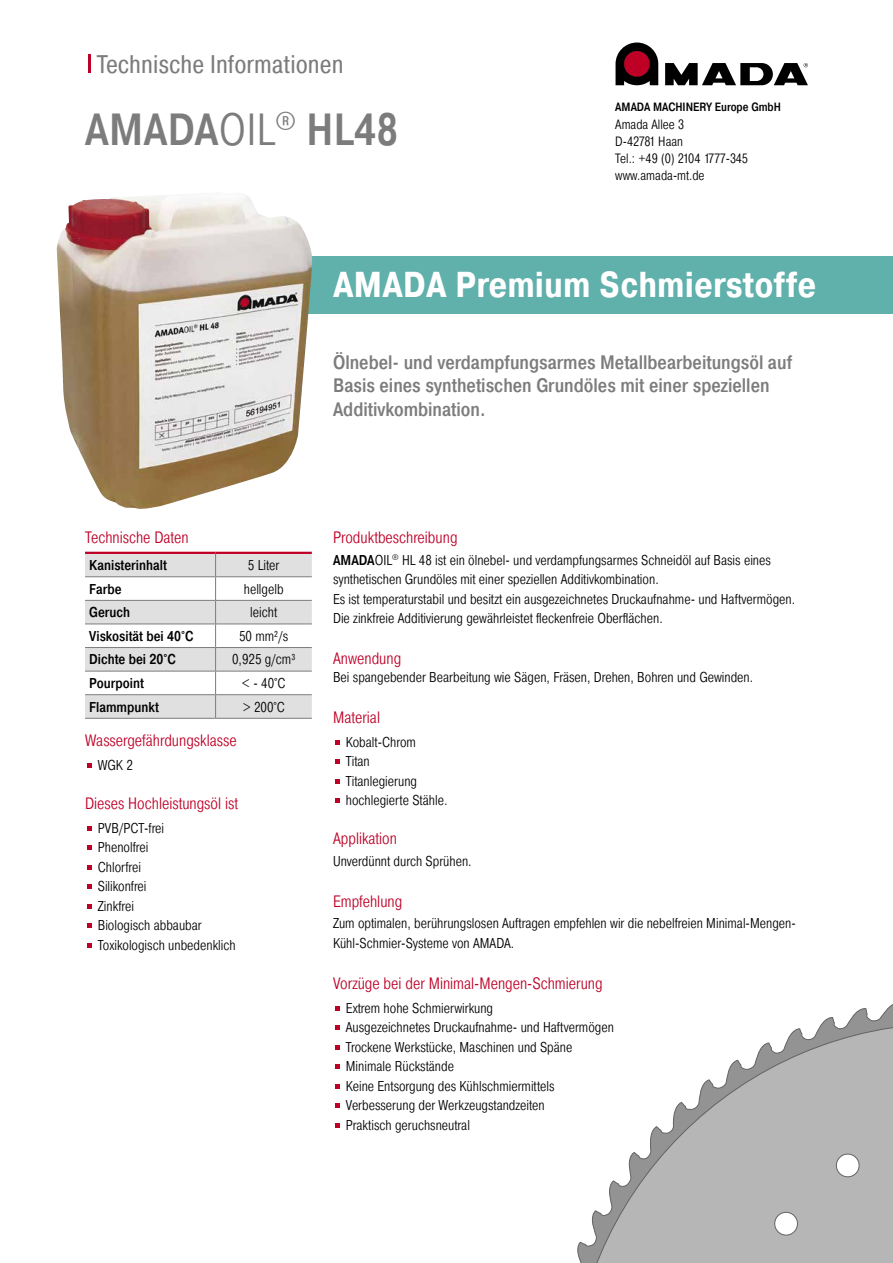
<style>
.page{position:relative;width:893px;height:1263px;background:#fff}
.page>*{position:absolute;margin:0;border:0;box-sizing:border-box;transform-origin:0 0}
.t1{font:500 45px "Pragmatica Cond";letter-spacing:.01em;color:#7c7c7c}
.t2{font:700 36px "Pragmatica Cond";color:#fff}
.t3{font:25.5px "Pragmatica Cond";color:#7c7c7c}
.t4{font:500 19.5px/23.4px "Pragmatica Cond";color:#7c7c7c}
.t5{font:300 16.5px "Pragmatica Cond";color:#be0027}
.t6{font:300 14.25px/19.5px "Pragmatica Cond";color:#000}
.t7{font:500 14.25px "Pragmatica Cond";color:#000}
.t8{font:300 13.5px/17.2px "Pragmatica Cond";color:#000}
.t9{font:500 12px "Pragmatica Cond";color:#000}
.s1{font-weight:300}
.s2{font-weight:500}
</style>
<div class="page">
<div style="left:285px;top:256px;width:608px;height:58px;background:#60b0ac"></div>
<svg style="left:822px;top:1004px;width:71px;height:19px"></svg>
<svg style="left:577px;top:1023px;width:316px;height:240px;fill:#b6b6b6"></svg>
<div style="left:775px;top:1212px;width:22px;height:23px;background:#fff;border-radius:50%"></div>
<div style="left:774px;top:1212px;width:24px;height:23px;border:1px solid #636363;border-radius:50%"></div>
<div style="left:836px;top:1154px;width:23px;height:23px;background:#fff;border-radius:50%"></div>
<div style="left:836px;top:1154px;width:23px;height:23px;border:1px solid #636363;border-radius:50%"></div>
<hr style="left:88px;top:54px;width:3px;height:19px;background:#be0027">
<svg style="left:87px;top:763px;width:4px;height:5px"></svg>
<svg style="left:87px;top:826px;width:4px;height:4px"></svg>
<svg style="left:87px;top:845px;width:4px;height:5px"></svg>
<svg style="left:87px;top:865px;width:4px;height:4px"></svg>
<svg style="left:87px;top:884px;width:4px;height:5px"></svg>
<svg style="left:87px;top:904px;width:4px;height:4px"></svg>
<svg style="left:87px;top:923px;width:4px;height:5px"></svg>
<svg style="left:87px;top:943px;width:4px;height:4px"></svg>
<hr style="left:85px;top:552px;width:131px;height:2px;background:#be0027">
<hr style="left:216px;top:552px;width:96px;height:2px;background:#be0027">
<svg style="left:85px;top:553px;width:227px;height:165px"></svg>
<hr style="left:85px;top:718px;width:131px;height:1px;background:#7c7c7c">
<hr style="left:216px;top:718px;width:96px;height:1px;background:#7c7c7c">
<hr style="left:85px;top:576px;width:131px;height:1px;background:#7c7c7c">
<hr style="left:216px;top:576px;width:96px;height:1px;background:#7c7c7c">
<hr style="left:85px;top:600px;width:131px;height:1px;background:#7c7c7c">
<hr style="left:216px;top:600px;width:96px;height:1px;background:#7c7c7c">
<svg style="left:335px;top:740px;width:5px;height:4px"></svg>
<svg style="left:335px;top:759px;width:5px;height:5px"></svg>
<svg style="left:335px;top:779px;width:5px;height:4px"></svg>
<svg style="left:335px;top:798px;width:5px;height:5px"></svg>
<svg style="left:335px;top:1006px;width:5px;height:5px"></svg>
<svg style="left:335px;top:1025px;width:5px;height:5px"></svg>
<svg style="left:335px;top:1045px;width:5px;height:5px"></svg>
<svg style="left:335px;top:1064px;width:5px;height:5px"></svg>
<svg style="left:335px;top:1084px;width:5px;height:5px"></svg>
<svg style="left:335px;top:1103px;width:5px;height:5px"></svg>
<svg style="left:335px;top:1123px;width:5px;height:5px"></svg>
<img style="left:57px;top:195px;width:256px;height:314px">
<svg style="left:615px;top:43px;width:43px;height:42px;background:#56202b"></svg>
<svg style="left:665px;top:63px;width:143px;height:22px"></svg>
<h3 class="t3" style="left:97px;top:48px;width:248px">Technische Informationen</h3>
<h1 class="t1" style="left:85px;top:103px;width:315px">AMADA<span class="s1">OIL</span><sup>®</sup> HL48</h1>
<p class="t9" style="left:615px;top:100px;width:167px">AMADA MACHINERY Europe GmbH</p>
<p class="t8" style="left:615px;top:116px;width:134px">Amada Allee 3<br>D-42781 Haan<br>Tel.: +49 (0) 2104 1777-345 www.amada-mt.de</p>
<h2 class="t2" style="left:333px;top:263px;width:485px">AMADA Premium Schmierstoffe</h2>
<h3 class="t4" style="left:333px;top:351px;width:460px">Ölnebel- und verdampfungsarmes Metallbearbeitungsöl auf<br>Basis eines synthetischen Grundöles mit einer speziellen<br>Additivkombination.</h3>
<p class="t5" style="left:85px;top:528px;width:105px">Technische Daten</p>
<p class="t7" style="left:89px;top:557px;width:79px">Kanisterinhalt</p>
<p class="t6" style="left:248px;top:555px;width:33px">5 Liter</p>
<p class="t7" style="left:89px;top:580px;width:34px">Farbe</p>
<p class="t6" style="left:244px;top:579px;width:41px">hellgelb</p>
<p class="t7" style="left:89px;top:604px;width:42px">Geruch</p>
<p class="t6" style="left:250px;top:603px;width:28px">leicht</p>
<p class="t7" style="left:89px;top:627px;width:106px">Viskosität bei 40°C</p>
<p class="t6" style="left:239px;top:626px;width:51px">50 mm²/s</p>
<p class="t7" style="left:89px;top:651px;width:88px">Dichte bei 20°C</p>
<p class="t6" style="left:232px;top:650px;width:65px">0,925 g/cm³</p>
<p class="t7" style="left:89px;top:675px;width:56px">Pourpoint</p>
<p class="t6" style="left:242px;top:673px;width:45px">&lt; - 40°C</p>
<p class="t7" style="left:89px;top:698px;width:71px">Flammpunkt</p>
<p class="t6" style="left:242px;top:697px;width:44px">&gt; 200°C</p>
<p class="t5" style="left:85px;top:731px;width:153px">Wassergefährdungsklasse</p>
<p class="t6" style="left:98px;top:755px;width:37px">WGK 2</p>
<p class="t5" style="left:85px;top:793px;width:154px">Dieses Hochleistungsöl ist</p>
<p class="t6" style="left:98px;top:818px;width:139px">PVB/PCT-frei<br>Phenolfrei<br>Chlorfrei<br>Silikonfrei<br>Zinkfrei<br>Biologisch abbaubar<br>Toxikologisch unbedenklich</p>
<p class="t5" style="left:333px;top:528px;width:126px">Produktbeschreibung</p>
<p class="t6" style="left:333px;top:550px;width:464px"><span class="s2">AMADA</span>OIL<sup>®</sup> HL 48 ist ein ölnebel- und verdampfungsarmes Schneidöl auf Basis eines synthetischen Grundöles mit einer speziellen Additivkombination.<br>Es ist temperaturstabil und besitzt ein ausgezeichnetes Druckaufnahme- und Haftvermögen.<br>Die zinkfreie Additivierung gewährleistet fleckenfreie Oberflächen.</p>
<p class="t5" style="left:333px;top:649px;width:70px">Anwendung</p>
<p class="t6" style="left:333px;top:667px;width:422px">Bei spangebender Bearbeitung wie Sägen, Fräsen, Drehen, Bohren und Gewinden.</p>
<p class="t5" style="left:333px;top:707px;width:48px">Material</p>
<p class="t6" style="left:346px;top:732px;width:103px">Kobalt-Chrom<br>Titan<br>Titanlegierung hochlegierte Stähle.</p>
<p class="t5" style="left:333px;top:829px;width:65px">Applikation</p>
<p class="t6" style="left:333px;top:851px;width:140px">Unverdünnt durch Sprühen.</p>
<p class="t5" style="left:333px;top:891px;width:71px">Empfehlung</p>
<p class="t6" style="left:333px;top:914px;width:464px">Zum optimalen, berührungslosen Auftragen empfehlen wir die nebelfreien Minimal-Mengen-<br>Kühl-Schmier-Systeme von AMADA.</p>
<p class="t5" style="left:333px;top:974px;width:271px">Vorzüge bei der Minimal-Mengen-Schmierung</p>
<p class="t6" style="left:346px;top:998px;width:270px">Extrem hohe Schmierwirkung<br>Ausgezeichnetes Druckaufnahme- und Haftvermögen Trockene Werkstücke, Maschinen und Späne Minimale Rückstände<br>Keine Entsorgung des Kühlschmiermittels Verbesserung der Werkzeugstandzeiten<br>Praktisch geruchsneutral</p>
</div>
